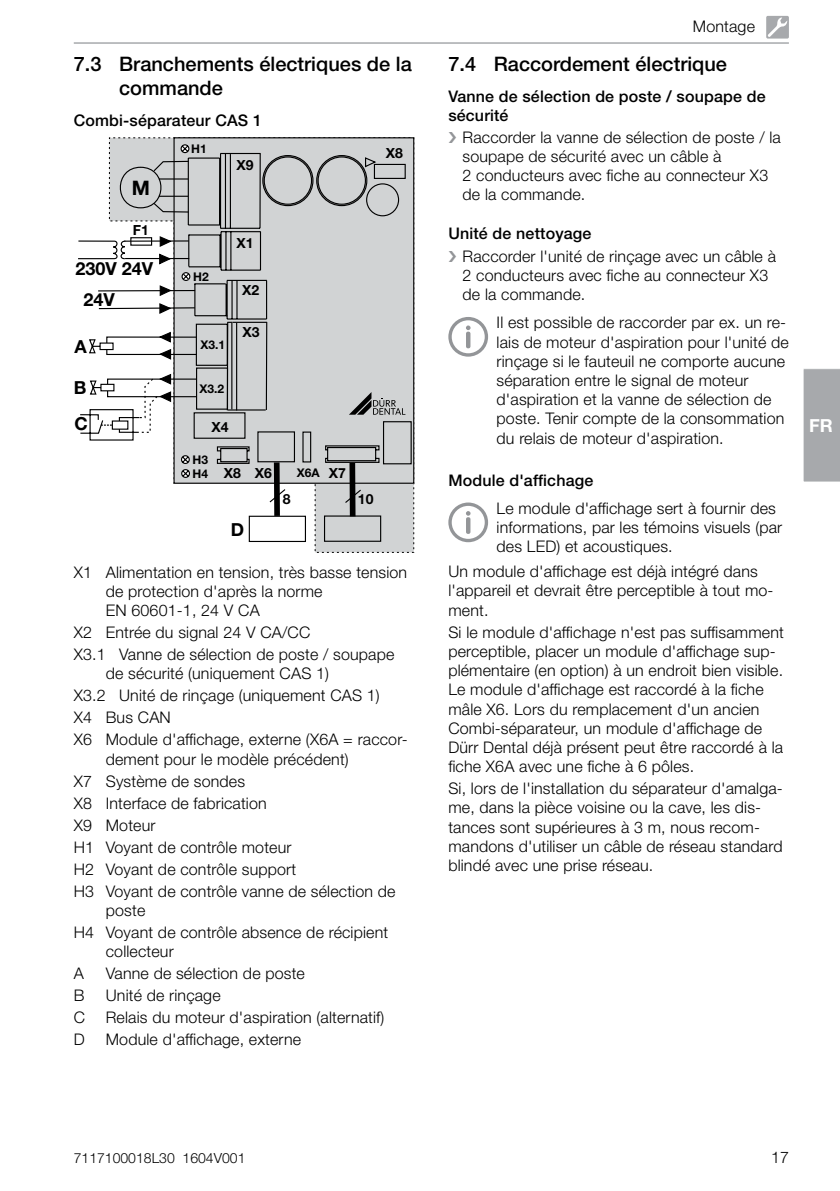
<style>
.page{position:relative;width:840px;height:1191px;background:#fff}
.page>*{position:absolute;margin:0;border:0;box-sizing:border-box;transform-origin:0 0}
.t1{font:500 20px/24px "Helvetica Neue LT Pro";color:#000}
.t2{font:700 20px "Helvetica Neue LT Pro";color:#000}
.t3{font:700 18px/36.4px "Helvetica Neue LT Pro";color:#000}
.t4{font:700 18px "Helvetica Neue LT Pro";color:#fff}
.t5{font:300 16px/19.2px "Helvetica Neue LT Pro";letter-spacing:.01em;color:#000}
.t6{font:500 16px/19.2px "Helvetica Neue LT Pro";letter-spacing:.01em;color:#000}
.t7{font:300 14px "Helvetica Neue LT Pro";color:#000}
.t8{font:700 14px "Helvetica Neue LT Pro";color:#000}
.t9{font:700 12px/14px "Helvetica Neue LT Pro";color:#000}
.s1{font-size:14px}
</style>
<div class="page">
<hr style="left:74px;top:42px;width:714px;height:2px;background:#a7a9ac">
<svg style="left:448px;top:317px;width:40px;height:40px"></svg>
<svg style="left:448px;top:502px;width:40px;height:40px"></svg>
<svg style="left:109px;top:137px;width:305px;height:415px"></svg>
<div style="left:174px;top:138px;width:239px;height:345px;background:#d1d3d4"></div>
<svg style="left:108px;top:152px;width:304px;height:313px"></svg>
<svg style="left:108px;top:240px;width:273px;height:302px"></svg>
<svg style="left:180px;top:144px;width:10px;height:10px"></svg>
<svg style="left:180px;top:454px;width:10px;height:24px"></svg>
<div style="left:274px;top:462px;width:6px;height:54px;background:#000"></div>
<svg style="left:268px;top:488px;width:18px;height:15px"></svg>
<div style="left:349px;top:463px;width:6px;height:53px;background:#000"></div>
<svg style="left:78px;top:160px;width:150px;height:281px"></svg>
<svg style="left:344px;top:156px;width:61px;height:348px"></svg>
<div style="left:803px;top:368px;width:36px;height:114px;background:#a7a9ac"></div>
<div style="left:765px;top:16px;width:23px;height:23px;background:#a7a9ac;border-radius:2px"></div>
<svg style="left:766px;top:17px;width:20px;height:20px"></svg>
<p class="t1" style="left:119px;top:52px;width:294px;text-indent:-45px">7.3 Branchements électriques de la commande</p>
<p class="t6" style="left:74px;top:110px;width:190px">Combi-séparateur CAS 1</p>
<p class="t8" style="left:385px;top:144px;width:19px">X8</p>
<p class="t8" style="left:236px;top:156px;width:19px">X9</p>
<p class="t9" style="left:191px;top:141px;width:17px">H1</p>
<p class="t2" style="left:132px;top:175px;width:20px">M</p>
<p class="t8" style="left:133px;top:221px;width:18px">F1</p>
<p class="t3" style="left:75px;top:250px;width:79px">230V 24V</p>
<p class="t3" style="left:83px;top:281px;width:33px">24V</p>
<p class="t3" style="left:75px;top:328px;width:14px">A</p>
<p class="t3" style="left:74px;top:369px;width:16px">B<br>C</p>
<p class="t9" style="left:193px;top:269px;width:17px">H2</p>
<p class="t9" style="left:200px;top:338px;width:26px">X3.1</p>
<p class="t8" style="left:236px;top:234px;width:19px">X1</p>
<p class="t8" style="left:242px;top:281px;width:19px">X2</p>
<p class="t8" style="left:242px;top:323px;width:19px">X3</p>
<p class="t9" style="left:199px;top:381px;width:26px">X3.2</p>
<p class="t8" style="left:211px;top:418px;width:19px">X4</p>
<p class="t9" style="left:192px;top:452px;width:17px">H3<br>H4</p>
<p class="t8" style="left:224px;top:465px;width:50px">X8 X6</p>
<p class="t9" style="left:297px;top:466px;width:51px">X6A <span class="s1">X7</span></p>
<p class="t8" style="left:282px;top:490px;width:9px">8</p>
<p class="t8" style="left:358px;top:490px;width:17px">10</p>
<p class="t3" style="left:230px;top:511px;width:15px">D</p>
<p class="t5" style="left:106px;top:562px;width:302px;text-indent:-32px">X1 Alimentation en tension, très basse tension de protection d'après la norme<br>EN 60601‑1, 24 V CA</p>
<p class="t5" style="left:74px;top:621px;width:322px;line-height:22px">X2 Entrée du signal 24 V CA/CC<br>X3. 1 Vanne de sélection de poste / soupape</p>
<p class="t5" style="left:74px;top:662px;width:335px;line-height:22px;text-indent:32px">de sécurité (uniquement CAS 1)<br>X3. 2 Unité de rinçage (uniquement CAS 1)<br>X4 Bus CAN<br>X6 Module d'affichage, externe (X6A = raccor-</p>
<p class="t5" style="left:74px;top:747px;width:323px;line-height:22px;text-indent:32px">dement pour le modèle précédent)<br>X7 Système de sondes<br>X8 Interface de fabrication<br>X9 Moteur<br>H1 Voyant de contrôle moteur<br>H2 Voyant de contrôle support<br>H3 Voyant de contrôle vanne de sélection de</p>
<p class="t5" style="left:74px;top:899px;width:316px;line-height:22px;text-indent:32px">poste<br>H4 Voyant de contrôle absence de récipient</p>
<p class="t5" style="left:106px;top:941px;width:69px">collecteur</p>
<p class="t5" style="left:74px;top:963px;width:12px">A</p>
<p class="t5" style="left:106px;top:963px;width:200px">Vanne de sélection de poste</p>
<p class="t5" style="left:74px;top:985px;width:12px">B</p>
<p class="t5" style="left:106px;top:985px;width:116px">Unité de rinçage</p>
<p class="t5" style="left:74px;top:1007px;width:13px">C</p>
<p class="t5" style="left:106px;top:1007px;width:280px">Relais du moteur d'aspiration (alternatif)</p>
<p class="t5" style="left:74px;top:1029px;width:12px">D</p>
<p class="t5" style="left:106px;top:1029px;width:197px">Module d'affichage, externe</p>
<p class="t5" style="left:692px;top:16px;width:64px">Montage</p>
<p class="t1" style="left:448px;top:52px;width:280px">7.4 Raccordement électrique</p>
<p class="t6" style="left:448px;top:86px;width:318px">Vanne de sélection de poste / soupape de sécurité</p>
<p class="t5" style="left:462px;top:127px;width:319px">Raccorder la vanne de sélection de poste / la soupape de sécurité avec un câble à<br>2 conducteurs avec fiche au connecteur X3 de la commande.</p>
<p class="t6" style="left:448px;top:224px;width:144px">Unité de nettoyage</p>
<p class="t5" style="left:462px;top:246px;width:315px">Raccorder l'unité de rinçage avec un câble à<br>2 conducteurs avec fiche au connecteur X3 de la commande.</p>
<p class="t5" style="left:496px;top:313px;width:293px">Il est possible de raccorder par ex. un re&shy;lais de moteur d'aspiration pour l'unité de rinçage si le fauteuil ne comporte aucune séparation entre le signal de moteur d'aspiration et la vanne de sélection de poste. Tenir compte de la consommation du relais de moteur d'aspiration.</p>
<p class="t6" style="left:448px;top:470px;width:146px">Module d'affichage</p>
<p class="t5" style="left:496px;top:498px;width:287px">Le module d'affichage sert à fournir des informations, par les témoins visuels (par des LED) et acoustiques.</p>
<p class="t5" style="left:448px;top:561px;width:326px">Un module d'affichage est déjà intégré dans l'appareil et devrait être perceptible à tout mo&shy;ment.</p>
<p class="t5" style="left:448px;top:622px;width:337px">Si le module d'affichage n'est pas suffisamment perceptible, placer un module d'affichage sup&shy;plémentaire (en option) à un endroit bien visible.<br>Le module d'affichage est raccordé à la fiche mâle X6. Lors du remplacement d'un ancien Combi-séparateur, un module d'affichage de Dürr Dental déjà présent peut être raccordé à la fiche X6A avec une fiche à 6 pôles.</p>
<p class="t5" style="left:448px;top:778px;width:336px">Si, lors de l'installation du séparateur d'amalga&shy;me, dans la pièce voisine ou la cave, les dis&shy;tances sont supérieures à 3 m, nous recom&shy;mandons d'utiliser un câble de réseau standard blindé avec une prise réseau.</p>
<p class="t4" style="left:808px;top:414px;width:25px">FR</p>
<p class="t7" style="left:74px;top:1149px;width:173px">7117100018L30 1604V001</p>
<p class="t5" style="left:770px;top:1147px;width:19px">17</p>
</div>
